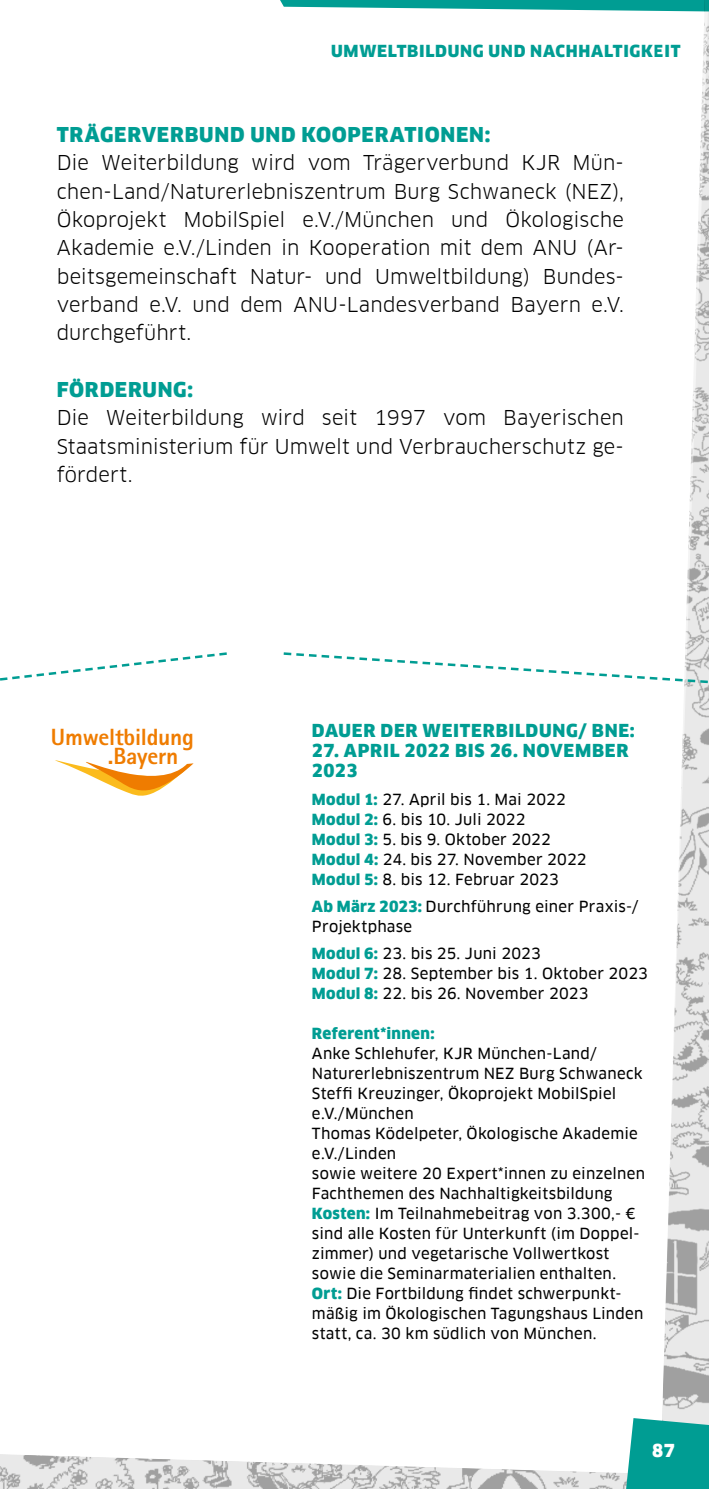
<style>
.page{position:relative;width:709px;height:1489px;background:#fff}
.page>*{position:absolute;margin:0;border:0;box-sizing:border-box;transform-origin:0 0}
.t1{font:800 23.5px/19px "AT Rotis Sans Serif";letter-spacing:-.01em;color:#ef7c00}
.t2{font:20px/28.2px "Clan Offc";letter-spacing:.005em;color:#000;text-align:justify}
.t3{font:900 20px "Clan Offc";letter-spacing:.035em;color:#009d93}
.t4{font:900 17.5px/20px "Clan Offc";letter-spacing:.04em;color:#009d93}
.t5{font:900 17.5px "Clan Offc";color:#fff}
.t6{font:900 16.25px "Clan Offc";letter-spacing:.04em;color:#009d93}
.t7{font:15px/20px "Clan Offc News";letter-spacing:.015em;color:#000}
.t8{font:900 15px "Clan Offc";letter-spacing:.02em;color:#009d93}
.s1{font-family:"Clan Offc";font-weight:900;color:#009d93}
</style>
<div class="page">
<svg style="left:280px;top:0;width:379px;height:11px"></svg>
<svg style="left:659px;top:0;width:50px;height:1417px"></svg>
<svg style="left:283px;top:651px;width:426px;height:33px"></svg>
<svg style="left:0;top:652px;width:227px;height:29px"></svg>
<svg style="left:55px;top:760px;width:139px;height:36px"></svg>
<svg style="left:0;top:1417px;width:709px;height:71px"></svg>
<p class="t6" style="left:331px;top:42px;width:351px">UMWELTBILDUNG UND NACHHALTIGKEIT</p>
<h2 class="t3" style="left:57px;top:123px;width:435px">TRÄGERVERBUND UND KOOPERATIONEN:</h2>
<p class="t2" style="left:57px;top:149px;width:568px">Die Weiterbildung wird vom Trägerverbund KJR Mün&shy;chen-Land/Naturerlebniszentrum Burg Schwaneck (NEZ), Ökoprojekt MobilSpiel e.V./München und Ökologische Akademie e.V./Linden in Kooperation mit dem ANU (Ar&shy;beitsgemeinschaft Natur- und Umweltbildung) Bundes&shy;verband e.V. und dem ANU-Landesverband Bayern e.V. durchgeführt.</p>
<h2 class="t3" style="left:57px;top:378px;width:138px">FÖRDERUNG:</h2>
<h2 class="t2" style="left:57px;top:404px;width:568px">Die Weiterbildung wird seit 1997 vom Bayerischen Staatsministerium für Umwelt und Verbraucherschutz ge&shy;fördert.</h2>
<h1 class="t1" style="left:108px;top:727px;width:88px;text-indent:-57px">Umweltbildung .Bayern</h1>
<p class="t4" style="left:312px;top:721px;width:324px">DAUER DER WEITERBILDUNG/ BNE:</p>
<p class="t4" style="left:312px;top:741px;width:318px">27. APRIL 2022 BIS 26. NOVEMBER<br>2023</p>
<p class="t7" style="left:312px;top:789px;width:276px"><span class="s1">Modul 1:</span> 27. April bis 1. Mai 2022<br><span class="s1">Modul 2:</span> 6. bis 10. Juli 2022<br><span class="s1">Modul 3:</span> 5. bis 9. Oktober 2022<br><span class="s1">Modul 4:</span> 24. bis 27. November 2022<br><span class="s1">Modul 5:</span> 8. bis 12. Februar 2023</p>
<p class="t7" style="left:312px;top:896px;width:328px"><span class="s1">Ab März 2023:</span> Durchführung einer Praxis-/<br>Projektphase</p>
<p class="t7" style="left:312px;top:943px;width:337px"><span class="s1">Modul 6:</span> 23. bis 25. Juni 2023<br><span class="s1">Modul 7:</span> 28. September bis 1. Oktober 2023<br><span class="s1">Modul 8:</span> 22. bis 26. November 2023</p>
<p class="t8" style="left:312px;top:1024px;width:124px">Referent*innen:</p>
<p class="t7" style="left:312px;top:1043px;width:334px">Anke Schlehufer, KJR München-Land/ Naturerlebniszentrum NEZ Burg Schwaneck Steffi Kreuzinger, Ökoprojekt MobilSpiel e.V./München<br>Thomas Ködelpeter, Ökologische Akademie e.V./Linden<br>sowie weitere 20 Expert*innen zu einzelnen Fachthemen des Nachhaltigkeitsbildung <span class="s1">Kosten:</span> Im Teilnahmebeitrag von 3.300,- € sind alle Kosten für Unterkunft (im Doppel&shy;zimmer) und vegetarische Vollwertkost sowie die Seminarmaterialien enthalten.<br><span class="s1">Ort:</span> Die Fortbildung findet schwerpunkt&shy;mäßig im Ökologischen Tagungshaus Linden statt, ca. 30 km südlich von München.</p>
<p class="t5" style="left:652px;top:1440px;width:24px">87</p>
</div>
